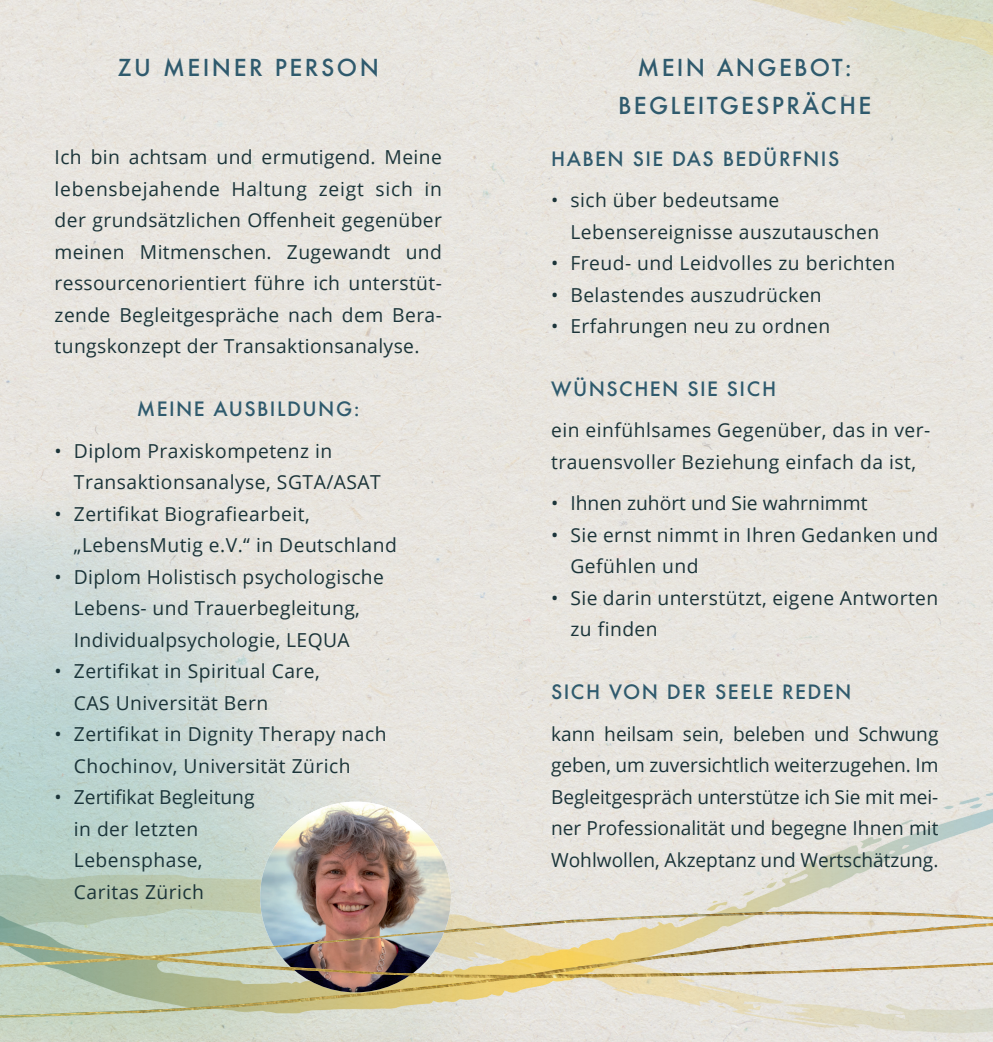
<style>
.page{position:relative;width:993px;height:1042px;background:#fff}
.page>*{position:absolute;margin:0;border:0;box-sizing:border-box;transform-origin:0 0}
.t1{font:500 22.75px/38.5px "Futura";letter-spacing:.1em;color:#2f5a6d;text-align:center}
.t2{font:19.25px/31.5px "Open Sans";letter-spacing:.025em;color:#1b3439}
.t3{font:500 19.25px "Futura";letter-spacing:.075em;color:#2f5a6d}
.t4{font:19.25px "Open Sans";color:#1b3439}
</style>
<div class="page">
<img style="left:0;top:0;width:992px;height:1042px">
<img style="left:260px;top:801px;width:191px;height:191px;border-radius:95px">
<img style="left:0;top:911px;width:808px;height:106px">
<p class="t1" style="left:117px;top:48px;width:263px">ZU MEINER PERSON</p>
<p class="t2" style="left:55px;top:141px;width:388px;text-align:justify">Ich bin achtsam und ermutigend. Meine lebensbejahende Haltung zeigt sich in der grundsätzlichen Offenheit gegenüber meinen Mitmenschen. Zugewandt und ressourcenorientiert führe ich unterstüt&shy;zende Begleitgespräche nach dem Bera&shy;tungskonzept der Transaktionsanalyse.</p>
<p class="t3" style="left:137px;top:396px;width:224px">MEINE AUSBILDUNG:</p>
<p class="t2" style="left:74px;top:435px;width:308px;text-indent:-19px">• Diplom Praxiskompetenz in<br>Transaktionsanalyse, SGTA/ASAT</p>
<p class="t2" style="left:74px;top:498px;width:324px;text-indent:-19px">• Zertifikat Biografiearbeit, „LebensMutig e.V.“ in Deutschland</p>
<p class="t2" style="left:74px;top:560px;width:311px;text-indent:-19px">• Diplom Holistisch psychologische<br>Lebens- und Trauerbegleitung,<br>Individualpsychologie, LEQUA</p>
<p class="t2" style="left:74px;top:655px;width:247px;text-indent:-19px">• Zertifikat in Spiritual Care,<br>CAS Universität Bern</p>
<p class="t2" style="left:74px;top:718px;width:314px;text-indent:-19px">• Zertifikat in Dignity Therapy nach<br>Chochinov, Universität Zürich</p>
<p class="t2" style="left:74px;top:781px;width:182px;text-indent:-19px">• Zertifikat Begleitung in der letzten<br>Lebensphase,<br>Caritas Zürich</p>
<p class="t1" style="left:618px;top:48px;width:254px">MEIN ANGEBOT:<br>BEGLEITGESPRÄCHE</p>
<p class="t3" style="left:551px;top:145px;width:289px">HABEN SIE DAS BEDÜRFNIS</p>
<p class="t2" style="left:570px;top:184px;width:310px;text-indent:-19px">• sich über bedeutsame<br>Lebensereignisse auszutauschen</p>
<p class="t2" style="left:551px;top:247px;width:345px">• Freud- und Leidvolles zu berichten</p>
<p class="t2" style="left:551px;top:278px;width:272px">• Belastendes auszudrücken</p>
<p class="t2" style="left:551px;top:310px;width:281px">• Erfahrungen neu zu ordnen</p>
<p class="t3" style="left:551px;top:376px;width:226px">WÜNSCHEN SIE SICH</p>
<p class="t2" style="left:551px;top:414px;width:380px">ein einfühlsames Gegenüber, das in ver&shy;trauensvoller Beziehung einfach da ist,</p>
<p class="t4" style="left:551px;top:490px;width:318px">• Ihnen zuhört und Sie wahrnimmt</p>
<p class="t2" style="left:570px;top:519px;width:369px;text-indent:-19px">• Sie ernst nimmt in Ihren Gedanken und<br>Gefühlen und</p>
<p class="t2" style="left:570px;top:582px;width:369px;text-indent:-19px">• Sie darin unterstützt, eigene Antworten zu finden</p>
<p class="t3" style="left:551px;top:679px;width:302px">SICH VON DER SEELE REDEN</p>
<p class="t2" style="left:551px;top:717px;width:389px;text-align:justify">kann heilsam sein, beleben und Schwung geben, um zuversichtlich weiterzugehen. Im Begleitgespräch unterstütze ich Sie mit mei&shy;ner Professionalität und begegne Ihnen mit Wohlwollen, Akzeptanz und Wertschätzung.</p>
</div>
